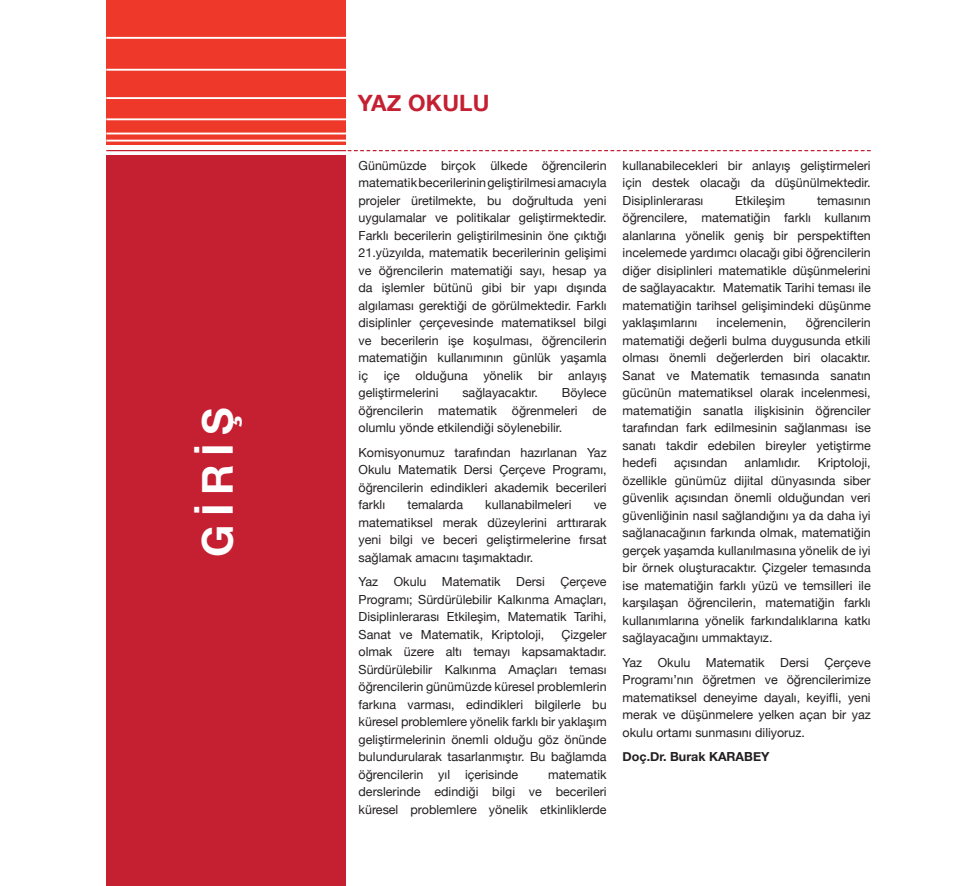
<style>
.page{position:relative;width:957px;height:886px;background:#fff}
.page>*{position:absolute;margin:0;border:0;box-sizing:border-box;transform-origin:0 0}
.t1{font:700 42.5px "Helvetica Neue";letter-spacing:.2em;color:#fff}
.t2{font:700 22.5px "Helvetica Neue";letter-spacing:.01em;color:#c42032}
.t3{font:12.5px/17.5px "Helvetica Neue";color:#231f20;text-align:justify}
.t4{font:700 12.5px "Helvetica Neue";color:#231f20}
</style>
<div class="page">
<div style="left:106px;top:156px;width:240px;height:730px;background:#c42032"></div>
<div style="left:106px;top:0;width:240px;height:144px;background:#ee3829"></div>
<hr style="left:106px;top:150px;width:240px;height:1px;background:#c42032">
<svg style="left:348px;top:150px;width:522px;height:1px"></svg>
<hr style="left:106px;top:118px;width:242px;height:2px;background:#fff">
<hr style="left:106px;top:97px;width:242px;height:2px;background:#fff">
<hr style="left:106px;top:69px;width:242px;height:2px;background:#fff">
<hr style="left:106px;top:37px;width:242px;height:2px;background:#fff">
<hr style="left:106px;top:140px;width:242px;height:2px;background:#fff">
<hr style="left:106px;top:133px;width:242px;height:1px;background:#fff">
<p class="t1" style="left:184px;top:557px;width:151px;rotate:-90deg">GİRİŞ</p>
<p class="t2" style="left:358px;top:85px;width:133px">YAZ OKULU</p>
<p class="t3" style="left:358px;top:157px;width:250px">Günümüzde birçok ülkede öğrencilerin matematik becerilerinin geliştirilmesi amacıyla projeler üretilmekte, bu doğrultuda yeni uygulamalar ve politikalar geliştirmektedir.<br>Farklı becerilerin geliştirilmesinin öne çıktığı 21.yüzyılda, matematik becerilerinin gelişimi ve öğrencilerin matematiği sayı, hesap ya da işlemler bütünü gibi bir yapı dışında algılaması gerektiği de görülmektedir. Farklı disiplinler çerçevesinde matematiksel bilgi ve becerilerin işe koşulması, öğrencilerin matematiğin kullanımının günlük yaşamla iç</p>
<p class="t3" style="left:384px;top:367px;width:18px">içe</p>
<p class="t3" style="left:415px;top:367px;width:54px">olduğuna</p>
<p class="t3" style="left:483px;top:367px;width:41px">yönelik</p>
<p class="t3" style="left:538px;top:367px;width:16px">bir</p>
<p class="t3" style="left:568px;top:367px;width:40px">anlayış</p>
<p class="t3" style="left:358px;top:385px;width:82px">geliştirmelerini</p>
<p class="t3" style="left:462px;top:385px;width:77px">sağlayacaktır.</p>
<p class="t3" style="left:358px;top:385px;width:250px;text-indent:203px">Böylece öğrencilerin matematik öğrenmeleri de olumlu yönde etkilendiği söylenebilir.</p>
<p class="t3" style="left:358px;top:444px;width:250px">Komisyonumuz tarafından hazırlanan Yaz Okulu Matematik Dersi Çerçeve Programı, öğrencilerin edindikleri akademik becerileri farklı</p>
<p class="t3" style="left:407px;top:497px;width:57px">temalarda</p>
<p class="t3" style="left:485px;top:497px;width:88px">kullanabilmeleri</p>
<p class="t3" style="left:358px;top:497px;width:250px;text-indent:235px">ve matematiksel merak düzeylerini arttırarak yeni bilgi ve beceri geliştirmelerine fırsat sağlamak amacını taşımaktadır.</p>
<p class="t3" style="left:358px;top:574px;width:250px">Yaz Okulu Matematik Dersi Çerçeve Programı; Sürdürülebilir Kalkınma Amaçları, Disiplinlerarası Etkileşim, Matematik Tarihi, Sanat ve Matematik, Kriptoloji,</p>
<p class="t3" style="left:358px;top:626px;width:250px;text-indent:203px">Çizgeler olmak üzere altı temayı kapsamaktadır.<br>Sürdürülebilir Kalkınma Amaçları teması öğrencilerin günümüzde küresel problemlerin farkına varması, edindikleri bilgilerle bu küresel problemlere yönelik farklı bir yaklaşım geliştirmelerinin önemli olduğu göz önünde bulundurularak tasarlanmıştır. Bu bağlamda öğrencilerin yıl içerisinde</p>
<p class="t3" style="left:358px;top:766px;width:250px;text-indent:189px">matematik derslerinde edindiği bilgi ve becerileri küresel problemlere yönelik etkinliklerde</p>
<p class="t3" style="left:622px;top:157px;width:250px">kullanabilecekleri bir anlayış geliştirmeleri için destek olacağı da düşünülmektedir.<br>Disiplinlerarası</p>
<p class="t3" style="left:735px;top:192px;width:52px">Etkileşim</p>
<p class="t3" style="left:622px;top:192px;width:250px;text-indent:194px">temasının öğrencilere, matematiğin farklı kullanım alanlarına yönelik geniş bir perspektiften incelemede yardımcı olacağı gibi öğrencilerin diğer disiplinleri matematikle düşünmelerini de sağlayacaktır. Matematik Tarihi teması ile matematiğin tarihsel gelişimindeki düşünme yaklaşımlarını</p>
<p class="t3" style="left:622px;top:315px;width:250px;text-indent:183px">öğrencilerin matematiği değerli bulma duygusunda etkili olması önemli değerlerden biri olacaktır.<br>Sanat ve Matematik temasında sanatın gücünün matematiksel olarak incelenmesi, matematiğin sanatla ilişkisinin öğrenciler tarafından fark edilmesinin sağlanması ise sanatı takdir edebilen bireyler yetiştirme hedefi</p>
<p class="t3" style="left:716px;top:315px;width:72px">incelemenin,</p>
<p class="t3" style="left:622px;top:455px;width:250px;text-indent:195px">Kriptoloji, özellikle günümüz dijital dünyasında siber güvenlik açısından önemli olduğundan veri güvenliğinin nasıl sağlandığını ya da daha iyi sağlanacağının farkında olmak, matematiğin gerçek yaşamda kullanılmasına yönelik de iyi bir örnek oluşturacaktır. Çizgeler temasında ise matematiğin farklı yüzü ve temsilleri ile karşılaşan öğrencilerin, matematiğin farklı kullanımlarına yönelik farkındalıklarına katkı sağlayacağını ummaktayız.</p>
<p class="t3" style="left:622px;top:654px;width:250px">Yaz Okulu Matematik Dersi Çerçeve Programı’nın öğretmen ve öğrencilerimize matematiksel deneyime dayalı, keyifli, yeni merak ve düşünmelere yelken açan bir yaz okulu ortamı sunmasını diliyoruz.</p>
<p class="t4" style="left:622px;top:747px;width:148px">Doç.Dr. Burak KARABEY</p>
<p class="t3" style="left:674px;top:455px;width:55px">açısından</p>
<p class="t3" style="left:744px;top:455px;width:58px">anlamlıdır.</p>
</div>
